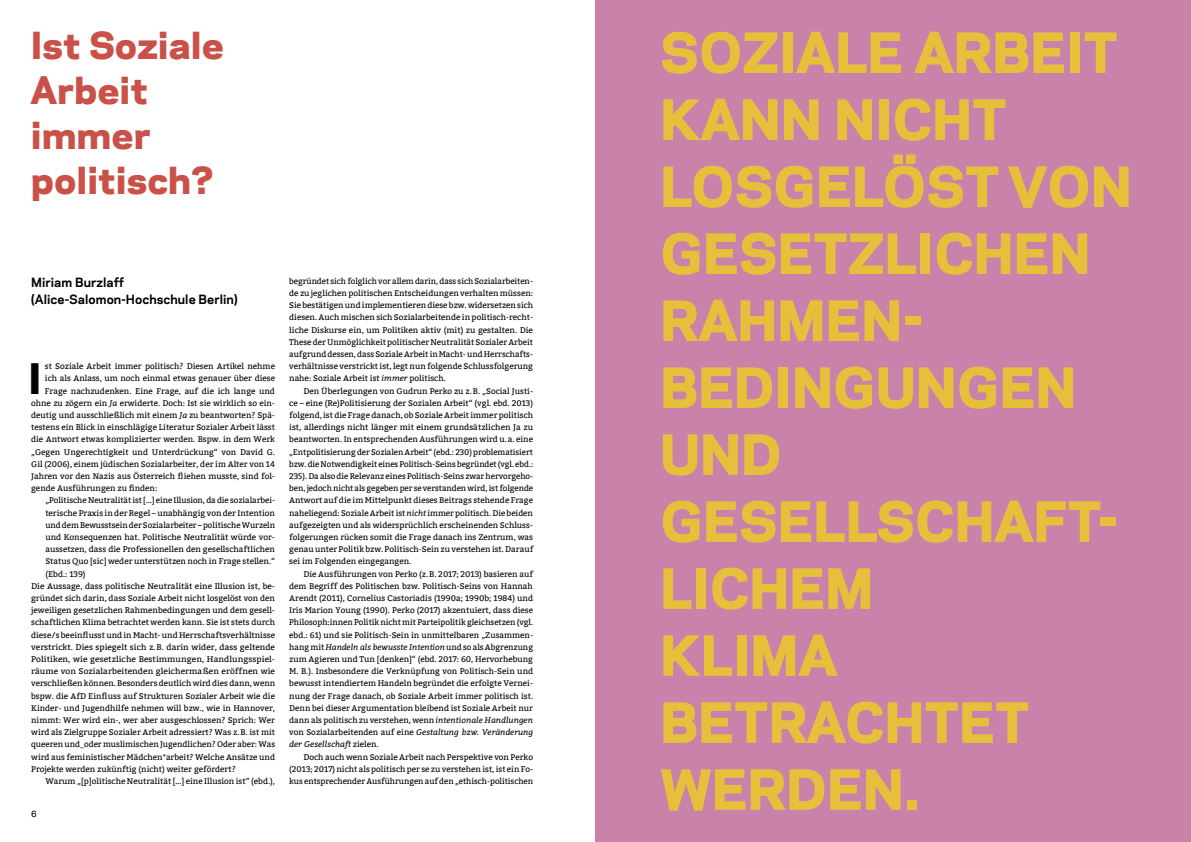
<style>
.page{position:relative;width:1191px;height:842px;background:#fff}
.page>*{position:absolute;margin:0;border:0;box-sizing:border-box;transform-origin:0 0}
.t1{font:800 52px/67px "Galaxie Polaris";letter-spacing:.02em;color:#e7c03b}
.t2{font:800 39.5px "Galaxie Polaris";color:#000}
.t3{font:800 35px/45px "Galaxie Polaris";letter-spacing:.02em;color:#c95148}
.t4{font:700 12px/17px "Galaxie Polaris";letter-spacing:.005em;color:#000}
.t5{font:8.2px/12.2px "Bitter";color:#000;text-align:justify}
.t6{font:8px "Good Sans";color:#000}
.s1{font-style:italic}
</style>
<div class="page">
<div style="left:595px;top:0;width:596px;height:842px;background:#ca81aa"></div>
<h3 class="t3" style="left:31px;top:21px;width:194px">Ist Soziale<br>Arbeit immer politisch?</h3>
<h3 class="t4" style="left:31px;top:273px;width:208px">Miriam Burzlaff (Alice-Salomon-Hochschule Berlin)</h3>
<h2 class="t2" style="left:29px;top:349px;width:14px">I</h2>
<p class="t5" style="left:45px;top:360px;width:232px">st Soziale Arbeit immer politisch? Diesen Artikel nehme</p>
<p class="t5" style="left:45px;top:372px;width:232px">ich als Anlass, um noch einmal etwas genauer über diese</p>
<p class="t5" style="left:45px;top:385px;width:232px">Frage nachzudenken. Eine Frage, auf die ich lange und</p>
<p class="t5" style="left:31px;top:397px;width:245px">ohne zu zögern ein <span class="s1">Ja</span> erwiderte. Doch: Ist sie wirklich so ein-</p>
<p class="t5" style="left:31px;top:409px;width:245px">deutig und ausschließlich mit einem <span class="s1">Ja</span> zu beantworten? Spä-</p>
<p class="t5" style="left:31px;top:421px;width:245px">testens ein Blick in einschlägige Literatur Sozialer Arbeit lässt</p>
<p class="t5" style="left:31px;top:433px;width:245px">die Antwort etwas komplizierter werden. Bspw. in dem Werk</p>
<p class="t5" style="left:31px;top:446px;width:245px">„Gegen Ungerechtigkeit und Unterdrückung“ von David G.</p>
<p class="t5" style="left:31px;top:458px;width:245px">Gil (2006), einem jüdischen Sozialarbeiter, der im Alter von 14</p>
<p class="t5" style="left:31px;top:470px;width:245px">Jahren vor den Nazis aus Österreich fliehen musste, sind fol-</p>
<p class="t5" style="left:31px;top:482px;width:128px">gende Ausführungen zu finden:</p>
<p class="t5" style="left:45px;top:494px;width:231px">„Politische Neutralität ist […] eine Illusion, da die sozialarbei-</p>
<p class="t5" style="left:45px;top:507px;width:231px">terische Praxis in der Regel – unabhängig von der Intention</p>
<p class="t5" style="left:45px;top:519px;width:231px">und dem Bewusstsein der Sozialarbeiter – politische Wurzeln</p>
<p class="t5" style="left:45px;top:531px;width:231px">und Konsequenzen hat. Politische Neutralität würde vor-</p>
<p class="t5" style="left:45px;top:543px;width:231px">aussetzen, dass die Professionellen den gesellschaftlichen</p>
<p class="t5" style="left:45px;top:555px;width:231px">Status Quo [sic] weder unterstützen noch in Frage stellen.“</p>
<p class="t5" style="left:45px;top:568px;width:42px">(Ebd.: 139)</p>
<p class="t5" style="left:31px;top:580px;width:245px">Die Aussage, dass politische Neutralität eine Illusion ist, be-</p>
<p class="t5" style="left:31px;top:592px;width:245px">gründet sich darin, dass Soziale Arbeit nicht losgelöst von den</p>
<p class="t5" style="left:31px;top:604px;width:245px">jeweiligen gesetzlichen Rahmenbedingungen und dem gesell-</p>
<p class="t5" style="left:31px;top:616px;width:245px">schaftlichen Klima betrachtet werden kann. Sie ist stets durch</p>
<p class="t5" style="left:31px;top:629px;width:245px">diese/s beeinflusst und in Macht- und Herrschaftsverhältnisse</p>
<p class="t5" style="left:31px;top:641px;width:245px">verstrickt. Dies spiegelt sich z.B. darin wider, dass geltende</p>
<p class="t5" style="left:31px;top:653px;width:245px">Politiken, wie gesetzliche Bestimmungen, Handlungsspiel-</p>
<p class="t5" style="left:31px;top:665px;width:245px">räume von Sozialarbeitenden gleichermaßen eröffnen wie</p>
<p class="t5" style="left:31px;top:677px;width:245px">verschließen können. Besonders deutlich wird dies dann, wenn</p>
<p class="t5" style="left:31px;top:690px;width:245px">bspw. die AfD Einfluss auf Strukturen Sozialer Arbeit wie die</p>
<p class="t5" style="left:31px;top:702px;width:245px">Kinder- und Jugendhilfe nehmen will bzw., wie in Hannover,</p>
<p class="t5" style="left:31px;top:714px;width:245px">nimmt: Wer wird ein-, wer aber ausgeschlossen? Sprich: Wer</p>
<p class="t5" style="left:31px;top:726px;width:245px">wird als Zielgruppe Sozialer Arbeit adressiert? Was z.B. ist mit</p>
<p class="t5" style="left:31px;top:738px;width:245px">queeren und_oder muslimischen Jugendlichen? Oder aber: Was</p>
<p class="t5" style="left:31px;top:751px;width:245px">wird aus feministischer Mädchen*arbeit? Welche Ansätze und</p>
<p class="t5" style="left:31px;top:763px;width:206px">Projekte werden zukünftig (nicht) weiter gefördert?</p>
<p class="t5" style="left:45px;top:775px;width:231px">Warum „[p]olitische Neutralität […] eine Illusion ist“ (ebd.),</p>
<p class="t6" style="left:31px;top:808px;width:7px">6</p>
<p class="t5" style="left:289px;top:275px;width:245px">begründet sich folglich vor allem darin, dass sich Sozialarbeiten&shy;de zu jeglichen politischen Entscheidungen verhalten müssen:<br>Sie bestätigen und implementieren diese bzw. widersetzen sich diesen. Auch mischen sich Sozialarbeitende in politisch-recht&shy;liche Diskurse ein, um Politiken aktiv (mit) zu gestalten. Die These der Unmöglichkeit politischer Neutralität Sozialer Arbeit aufgrund dessen, dass Soziale Arbeit in Macht- und Herrschafts&shy;verhältnisse verstrickt ist, legt nun folgende Schlussfolgerung nahe: Soziale Arbeit ist <span class="s1">immer</span> politisch.</p>
<p class="t5" style="left:289px;top:385px;width:245px;text-indent:14px">Den Überlegungen von Gudrun Perko zu z.B. „Social Justi&shy;ce – eine (Re)Politisierung der Sozialen Arbeit“ (vgl. ebd. 2013) folgend, ist die Frage danach, ob Soziale Arbeit immer politisch ist, allerdings nicht länger mit einem grundsätzlichen Ja zu beantworten. In entsprechenden Ausführungen wird u.a. eine „Entpolitisierung der Sozialen Arbeit“ (ebd.: 230) problematisiert bzw. die Notwendigkeit eines Politisch-Seins begründet (vgl. ebd.:<br>235). Da also die Relevanz eines Politisch-Seins zwar hervorgeho&shy;ben, jedoch nicht als gegeben per se verstanden wird, ist folgende Antwort auf die im Mittelpunkt dieses Beitrags stehende Frage naheliegend: Soziale Arbeit ist <span class="s1">nicht</span> immer politisch. Die beiden aufgezeigten und als widersprüchlich erscheinenden Schluss&shy;folgerungen rücken somit die Frage danach ins Zentrum, was genau unter Politik bzw. Politisch-Sein zu verstehen ist. Darauf sei im Folgenden eingegangen.</p>
<p class="t5" style="left:289px;top:568px;width:245px;text-indent:14px">Die Ausführungen von Perko (z.B. 2017; 2013) basieren auf dem Begriff des Politischen bzw. Politisch-Seins von Hannah Arendt (2011), Cornelius Castoriadis (1990a; 1990b; 1984) und Iris Marion Young (1990). Perko (2017) akzentuiert, dass diese Philosoph:innen Politik nicht mit Parteipolitik gleichsetzen (vgl. ebd.: 61) und sie Politisch-Sein in unmittelbaren „Zusammen&shy;hang mit <span class="s1">Handeln als bewusste Intention</span> und so als Abgrenzung zum Agieren und Tun [denken]“ (ebd. 2017: 60, Hervorhebung M. B.). Insbesondere die Verknüpfung von Politisch-Sein und bewusst intendiertem Handeln begründet die erfolgte Vernei&shy;nung der Frage danach, ob Soziale Arbeit immer politisch ist.<br>Denn bei dieser Argumentation bleibend ist Soziale Arbeit nur dann als politisch zu verstehen, wenn <span class="s1">intentionale Handlungen </span>von Sozialarbeitenden auf eine <span class="s1">Gestaltung bzw. Veränderung der Gesellschaft</span> zielen.</p>
<p class="t5" style="left:289px;top:751px;width:245px;text-indent:14px">Doch auch wenn Soziale Arbeit nach Perspektive von Perko (2013; 2017) nicht als politisch per se zu verstehen ist, ist ein Fo&shy;kus entsprechender Ausführungen auf den „ethisch-politischen</p>
<h1 class="t1" style="left:660px;top:16px;width:472px">SOZIALE ARBEIT<br>KANN NICHT<br>LOSGELÖST VON<br>GESETZLICHEN<br>RAHMEN-<br>BEDINGUNGEN<br>UND<br>GESELLSCHAFT-<br>LICHEM<br>KLIMA<br>BETRACHTET<br>WERDEN.</h1>
</div>
